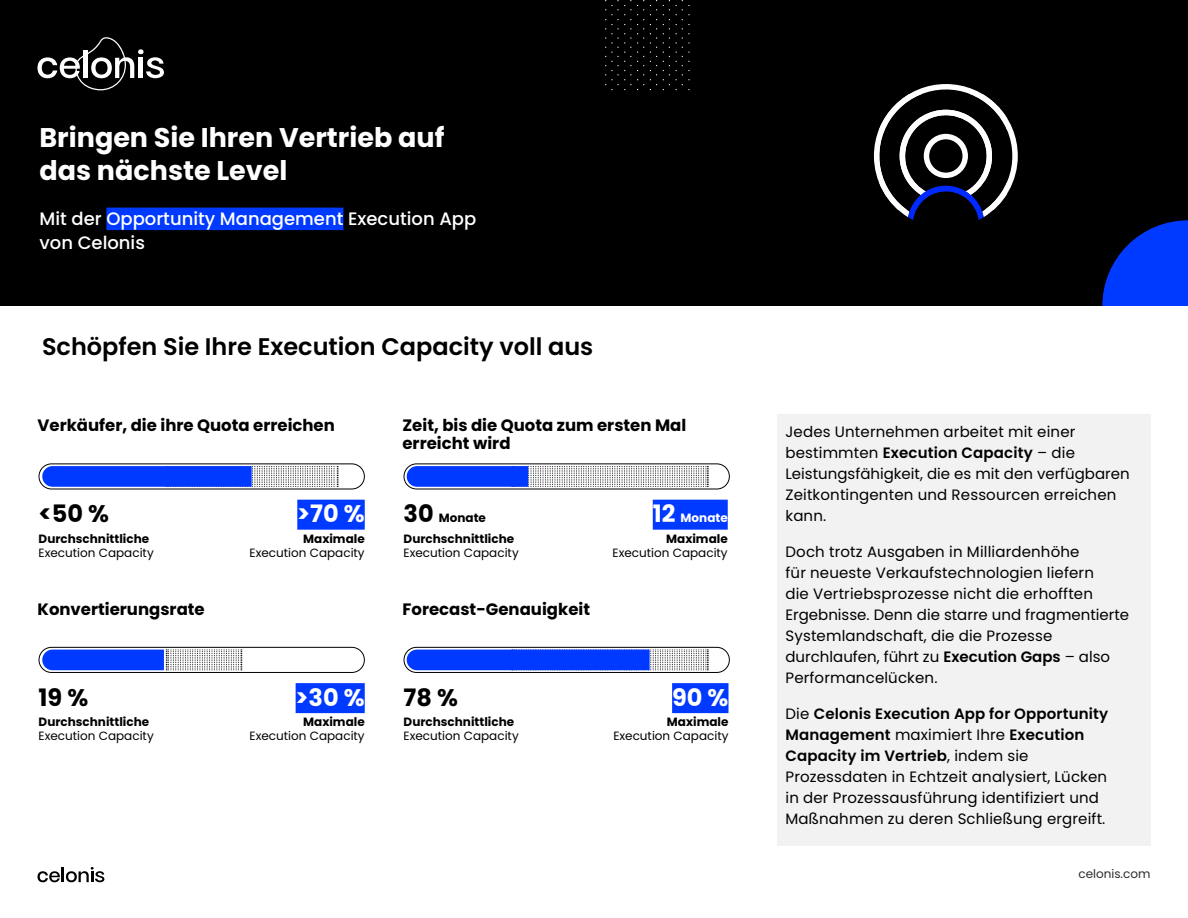
<style>
.page{position:relative;width:1188px;height:918px;background:#fff}
.page>*{position:absolute;margin:0;border:0;box-sizing:border-box;transform-origin:0 0}
.t1{font:700 27px/33px "Poppins";color:#fff}
.t2{font:600 24px "Poppins";color:#000}
.t3{font:700 24px "Poppins";color:#fff}
.t4{font:700 24px "Poppins";color:#000}
.t5{font:500 18px/24px "Poppins";color:#fff}
.t6{font:700 16.5px/18px "Poppins";color:#000}
.t7{font:15px/21px "Poppins";letter-spacing:.01em;color:#000}
.t8{font:12px "Poppins";color:#000}
.t9{font:700 12px/20.4px "Poppins";color:#000}
.t10{font:12px "Poppins";color:#2b2b2b}
.s1{font-size:24px}
.s2{font-size:24px;color:#fff}
.s3{color:#fff}
.s4{font-weight:600}
</style>
<div class="page">
<svg style="left:38px;top:867px;width:66px;height:15px"></svg>
<div style="left:39px;top:464px;width:326px;height:25px;border:1px solid #000;border-radius:13px"></div>
<div style="left:39px;top:647px;width:326px;height:26px;border:1px solid #000;border-radius:13px"></div>
<div style="left:404px;top:464px;width:326px;height:25px;border:1px solid #000;border-radius:13px"></div>
<div style="left:404px;top:647px;width:326px;height:26px;border:1px solid #000;border-radius:13px"></div>
<div style="left:0;top:0;width:1188px;height:306px;background:#000"></div>
<div style="left:777px;top:414px;width:373px;height:432px;background:#f2f2f2"></div>
<svg style="left:38px;top:38px;width:126px;height:52px"></svg>
<svg style="left:637px;top:0;width:7px;height:90px"></svg>
<svg style="left:650px;top:0;width:7px;height:90px"></svg>
<svg style="left:663px;top:0;width:7px;height:90px"></svg>
<svg style="left:676px;top:0;width:14px;height:90px"></svg>
<svg style="left:605px;top:0;width:26px;height:90px"></svg>
<svg style="left:42px;top:650px;width:200px;height:20px"></svg>
<svg style="left:1102px;top:220px;width:86px;height:86px"></svg>
<svg style="left:407px;top:650px;width:301px;height:20px;background:#2957f5"></svg>
<svg style="left:407px;top:466px;width:301px;height:21px"></svg>
<svg style="left:42px;top:466px;width:296px;height:21px;background:#4168f0"></svg>
<svg style="left:873px;top:84px;width:145px;height:136px"></svg>
<div style="left:106px;top:208px;width:237px;height:22px;background:#0039ff"></div>
<div style="left:297px;top:500px;width:68px;height:30px;background:#0039ff"></div>
<div style="left:296px;top:683px;width:69px;height:30px;background:#0039ff"></div>
<div style="left:653px;top:500px;width:75px;height:30px;background:#0039ff"></div>
<div style="left:672px;top:683px;width:56px;height:30px;background:#0039ff"></div>
<h1 class="t1" style="left:39px;top:121px;width:406px">Bringen Sie Ihren Vertrieb auf das nächste Level</h1>
<p class="t5" style="left:39px;top:207px;width:438px">Mit der Opportunity Management Execution App von Celonis</p>
<h2 class="t2" style="left:42px;top:333px;width:553px">Schöpfen Sie Ihre Execution Capacity voll aus</h2>
<p class="t6" style="left:38px;top:417px;width:299px">Verkäufer, die ihre Quota erreichen</p>
<h2 class="t4" style="left:39px;top:500px;width:72px">&lt;50 %</h2>
<p class="t9" style="left:39px;top:528px;width:112px">Durchschnittliche</p>
<p class="t8" style="left:39px;top:546px;width:117px">Execution Capacity</p>
<p class="t6" style="left:38px;top:600px;width:169px">Konvertierungsrate</p>
<h2 class="t4" style="left:39px;top:683px;width:51px">19 %</h2>
<p class="t9" style="left:39px;top:712px;width:112px">Durchschnittliche</p>
<p class="t8" style="left:39px;top:729px;width:117px">Execution Capacity</p>
<h2 class="t3" style="left:297px;top:500px;width:69px">&gt;70 %</h2>
<p class="t9" style="left:303px;top:528px;width:63px">Maximale</p>
<p class="t8" style="left:250px;top:546px;width:117px">Execution Capacity</p>
<h2 class="t3" style="left:296px;top:683px;width:71px">&gt;30 %</h2>
<p class="t9" style="left:303px;top:712px;width:63px">Maximale</p>
<p class="t8" style="left:250px;top:729px;width:117px">Execution Capacity</p>
<p class="t6" style="left:402px;top:417px;width:285px">Zeit, bis die Quota zum ersten Mal erreicht wird</p>
<p class="t9" style="left:404px;top:508px;width:112px"><span class="s1">30</span> Monate<br>Durchschnittliche</p>
<p class="t8" style="left:404px;top:546px;width:117px">Execution Capacity</p>
<p class="t6" style="left:402px;top:600px;width:189px">Forecast-Genauigkeit</p>
<p class="t9" style="left:653px;top:508px;width:76px;text-align:right"><span class="s2">12</span> <span class="s3">Monate<br></span>Maximale</p>
<p class="t8" style="left:613px;top:546px;width:117px">Execution Capacity</p>
<h2 class="t4" style="left:404px;top:683px;width:56px">78 %</h2>
<p class="t9" style="left:404px;top:712px;width:112px">Durchschnittliche</p>
<p class="t8" style="left:404px;top:729px;width:117px">Execution Capacity</p>
<h2 class="t3" style="left:672px;top:683px;width:58px">90 %</h2>
<p class="t9" style="left:667px;top:712px;width:63px">Maximale</p>
<p class="t8" style="left:613px;top:729px;width:117px">Execution Capacity</p>
<p class="t7" style="left:785px;top:422px;width:346px">Jedes Unternehmen arbeitet mit einer bestimmten <span class="s4">Execution Capacity</span> – die Leistungsfähigkeit, die es mit den verfügbaren Zeitkontingenten und Ressourcen erreichen kann.</p>
<p class="t7" style="left:785px;top:542px;width:345px">Doch trotz Ausgaben in Milliardenhöhe<br>für neueste Verkaufstechnologien liefern<br>die Vertriebsprozesse nicht die erhofften Ergebnisse. Denn die starre und fragmentierte Systemlandschaft, die die Prozesse durchlaufen, führt zu <span class="s4">Execution Gaps</span> – also Performancelücken.</p>
<p class="t7" style="left:785px;top:704px;width:324px">Die <span class="s4">Celonis Execution App for Opportunity Management</span> maximiert Ihre <span class="s4">Execution Capacity im Vertrieb</span>, indem sie Prozessdaten in Echtzeit analysiert, Lücken in der Prozessausführung identifiziert und Maßnahmen zu deren Schließung ergreift.</p>
<p class="t10" style="left:1078px;top:867px;width:74px">celonis.com</p>
</div>
